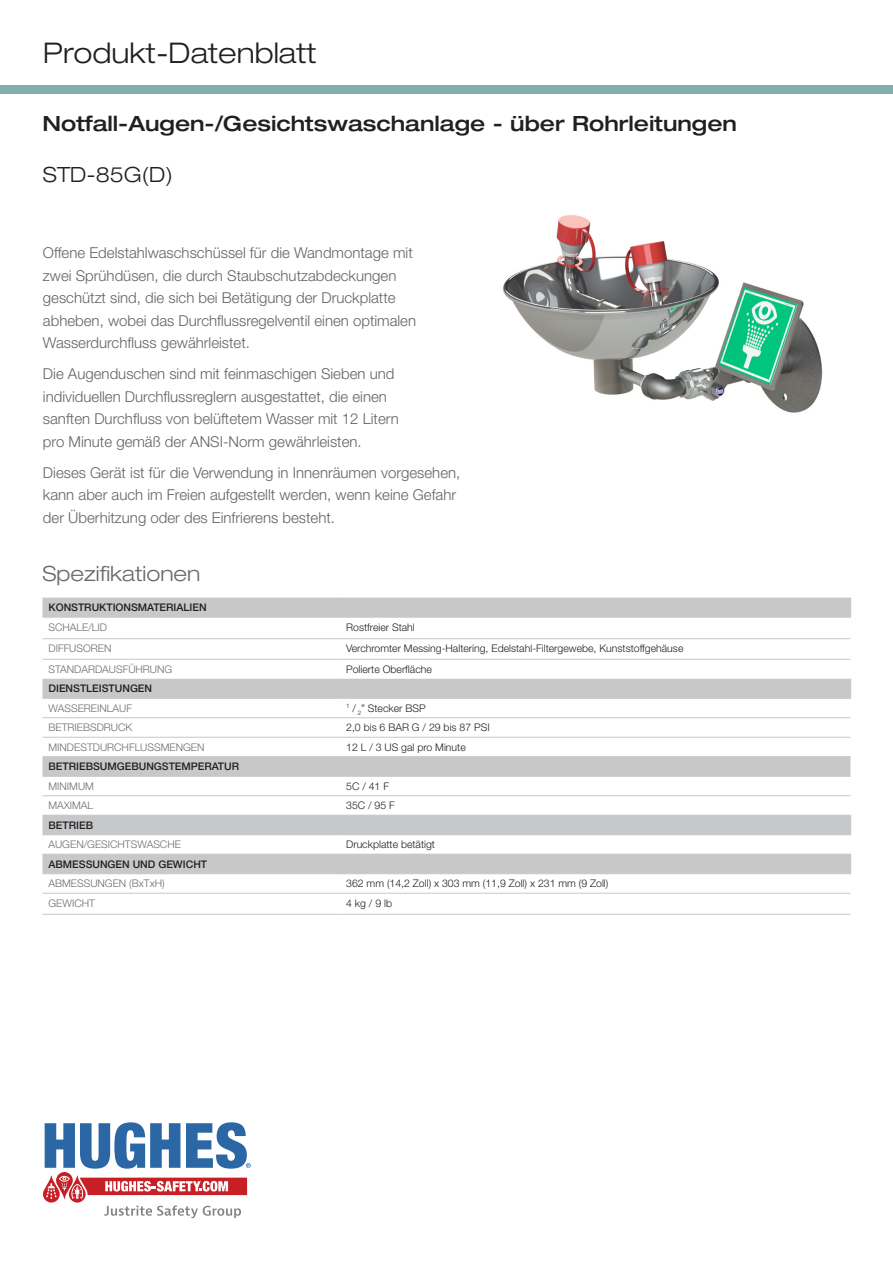
<style>
.page{position:relative;width:893px;height:1263px;background:#fff}
.page>*{position:absolute;margin:0;border:0;box-sizing:border-box;transform-origin:0 0}
.t1{font:300 expanded 28.5px "Helvetica Neue LT Std";color:#231f20}
.t2{font:500 expanded 21px "Helvetica Neue LT Std";color:#231f20}
.t3{font:300 expanded 21px "Helvetica Neue LT Std";color:#666a6b}
.t4{font:300 expanded 21px "Helvetica Neue LT Std";color:#231f20}
.t5{font:300 15px/22.5px "Helvetica Neue LT Std";color:#636366}
.t6{font:300 10.5px "Helvetica Neue LT Std";color:#231f20}
.t7{font:300 10.5px "Helvetica Neue LT Std";color:#6c6d70}
.t8{font:500 10.5px "Helvetica Neue LT Std";color:#231f20}
</style>
<div class="page">
<svg style="left:43px;top:1122px;width:208px;height:96px"></svg>
<div style="left:0;top:85px;width:893px;height:9px;background:#81b0aa"></div>
<img style="left:502px;top:215px;width:321px;height:198px">
<svg style="left:43px;top:598px;width:807px;height:275px"></svg>
<svg style="left:339px;top:598px;width:2px;height:18px"></svg>
<svg style="left:850px;top:598px;width:1px;height:18px"></svg>
<svg style="left:339px;top:679px;width:2px;height:19px"></svg>
<svg style="left:850px;top:679px;width:1px;height:19px"></svg>
<svg style="left:339px;top:816px;width:2px;height:18px"></svg>
<svg style="left:850px;top:816px;width:1px;height:18px"></svg>
<svg style="left:339px;top:855px;width:2px;height:18px"></svg>
<svg style="left:850px;top:855px;width:1px;height:18px"></svg>
<hr style="left:43px;top:873px;width:297px;height:1px;background:#c7c8ca">
<hr style="left:340px;top:873px;width:511px;height:1px;background:#c7c8ca">
<hr style="left:43px;top:893px;width:297px;height:1px;background:#c7c8ca">
<hr style="left:340px;top:893px;width:510px;height:1px;background:#c7c8ca">
<hr style="left:43px;top:914px;width:297px;height:1px;background:#c7c8ca">
<hr style="left:340px;top:914px;width:510px;height:1px;background:#c7c8ca">
<hr style="left:43px;top:756px;width:297px;height:1px;background:#c7c8ca">
<hr style="left:340px;top:756px;width:510px;height:1px;background:#c7c8ca">
<hr style="left:43px;top:776px;width:297px;height:1px;background:#c7c8ca">
<hr style="left:340px;top:776px;width:510px;height:1px;background:#c7c8ca">
<hr style="left:43px;top:815px;width:297px;height:1px;background:#c7c8ca">
<hr style="left:340px;top:815px;width:511px;height:1px;background:#c7c8ca">
<hr style="left:43px;top:616px;width:297px;height:2px;background:#c7c8ca">
<hr style="left:340px;top:616px;width:511px;height:2px;background:#c7c8ca">
<hr style="left:43px;top:698px;width:297px;height:1px;background:#c7c8ca">
<hr style="left:340px;top:698px;width:511px;height:1px;background:#c7c8ca">
<hr style="left:43px;top:834px;width:297px;height:1px;background:#c7c8ca">
<hr style="left:340px;top:834px;width:511px;height:1px;background:#c7c8ca">
<hr style="left:43px;top:854px;width:297px;height:1px;background:#c7c8ca">
<hr style="left:340px;top:854px;width:511px;height:1px;background:#c7c8ca">
<hr style="left:43px;top:659px;width:297px;height:1px;background:#c7c8ca">
<hr style="left:340px;top:659px;width:510px;height:1px;background:#c7c8ca">
<hr style="left:43px;top:638px;width:297px;height:1px;background:#c7c8ca">
<hr style="left:340px;top:638px;width:510px;height:1px;background:#c7c8ca">
<hr style="left:43px;top:717px;width:297px;height:1px;background:#c7c8ca">
<hr style="left:340px;top:717px;width:510px;height:1px;background:#c7c8ca">
<hr style="left:43px;top:737px;width:297px;height:1px;background:#c7c8ca">
<hr style="left:340px;top:737px;width:510px;height:1px;background:#c7c8ca">
<hr style="left:43px;top:795px;width:297px;height:1px;background:#c7c8ca">
<hr style="left:340px;top:795px;width:510px;height:1px;background:#c7c8ca">
<p class="t1" style="left:43px;top:36px;width:275px">Produkt-Datenblatt</p>
<p class="t2" style="left:43px;top:110px;width:696px">Notfall-Augen-/Gesichtswaschanlage - über Rohrleitungen</p>
<p class="t4" style="left:43px;top:162px;width:131px">STD-85G(D)</p>
<p class="t5" style="left:43px;top:241px;width:375px">Offene Edelstahlwaschschüssel für die Wandmontage mit zwei Sprühdüsen, die durch Staubschutzabdeckungen geschützt sind, die sich bei Betätigung der Druckplatte abheben, wobei das Durchflussregelventil einen optimalen Wasserdurchfluss gewährleistet.</p>
<p class="t5" style="left:43px;top:362px;width:357px">Die Augenduschen sind mit feinmaschigen Sieben und individuellen Durchflussreglern ausgestattet, die einen sanften Durchfluss von belüftetem Wasser mit 12 Litern pro Minute gemäß der ANSI-Norm gewährleisten.</p>
<p class="t5" style="left:43px;top:461px;width:419px">Dieses Gerät ist für die Verwendung in Innenräumen vorgesehen, kann aber auch im Freien aufgestellt werden, wenn keine Gefahr der Überhitzung oder des Einfrierens besteht.</p>
<p class="t3" style="left:43px;top:560px;width:159px">Spezifikationen</p>
<p class="t8" style="left:49px;top:601px;width:160px">KONSTRUKTIONSMATERIALIEN</p>
<p class="t7" style="left:49px;top:620px;width:60px">SCHALE/LID</p>
<p class="t6" style="left:346px;top:620px;width:70px">Rostfreier Stahl</p>
<p class="t7" style="left:49px;top:642px;width:65px">DIFFUSOREN</p>
<p class="t6" style="left:346px;top:642px;width:339px">Verchromter Messing-Haltering, Edelstahl-Filtergewebe, Kunststoffgehäuse</p>
<p class="t7" style="left:49px;top:663px;width:125px">STANDARDAUSFÜHRUNG</p>
<p class="t6" style="left:346px;top:663px;width:87px">Polierte Oberfläche</p>
<p class="t8" style="left:49px;top:682px;width:105px">DIENSTLEISTUNGEN</p>
<p class="t7" style="left:49px;top:702px;width:85px">WASSEREINLAUF</p>
<p class="t6" style="left:346px;top:702px;width:81px"><sup>1</sup> / <sub>2</sub>” Stecker BSP</p>
<p class="t7" style="left:49px;top:721px;width:85px">BETRIEBSDRUCK</p>
<p class="t6" style="left:346px;top:721px;width:145px">2,0 bis 6 BAR G / 29 bis 87 PSI</p>
<p class="t7" style="left:49px;top:741px;width:157px">MINDESTDURCHFLUSSMENGEN</p>
<p class="t6" style="left:346px;top:741px;width:121px">12 L / 3 US gal pro Minute</p>
<p class="t8" style="left:49px;top:760px;width:192px">BETRIEBSUMGEBUNGSTEMPERATUR</p>
<p class="t7" style="left:49px;top:779px;width:47px">MINIMUM</p>
<p class="t6" style="left:346px;top:779px;width:44px">5C / 41 F</p>
<p class="t7" style="left:49px;top:799px;width:46px">MAXIMAL</p>
<p class="t6" style="left:346px;top:799px;width:50px">35C / 95 F</p>
<p class="t8" style="left:49px;top:819px;width:46px">BETRIEB</p>
<p class="t7" style="left:49px;top:838px;width:134px">AUGEN/GESICHTSWASCHE</p>
<p class="t6" style="left:346px;top:838px;width:90px">Druckplatte betätigt</p>
<p class="t8" style="left:49px;top:858px;width:160px">ABMESSUNGEN UND GEWICHT</p>
<p class="t7" style="left:49px;top:877px;width:118px">ABMESSUNGEN (BxTxH)</p>
<p class="t6" style="left:346px;top:877px;width:264px">362 mm (14,2 Zoll) x 303 mm (11,9 Zoll) x 231 mm (9 Zoll)</p>
<p class="t7" style="left:49px;top:896px;width:48px">GEWICHT</p>
<p class="t6" style="left:346px;top:896px;width:47px">4 kg / 9 lb</p>
</div>
